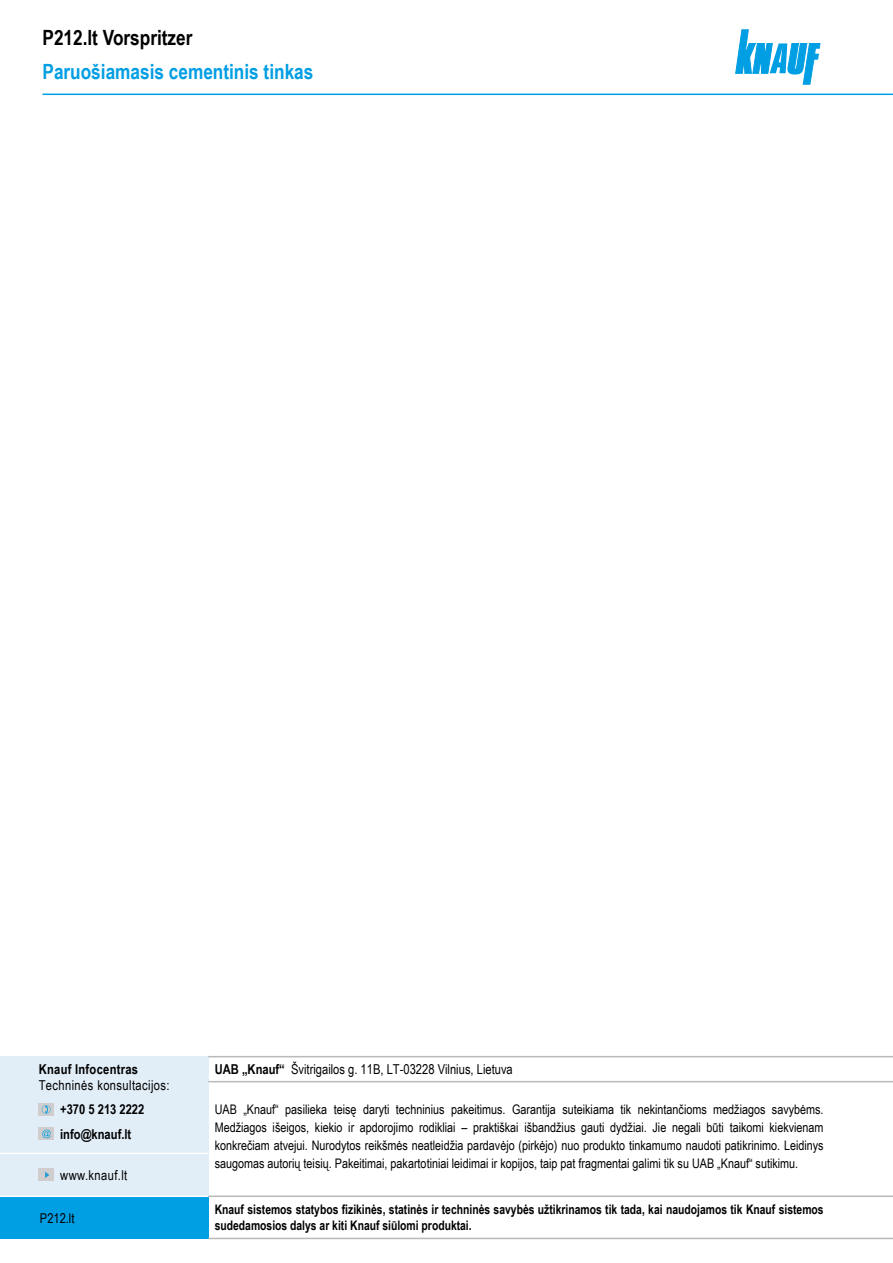
<style>
.page{position:relative;width:893px;height:1263px;background:#fff}
.page>*{position:absolute;margin:0;border:0;box-sizing:border-box;transform-origin:0 0}
.t1{font:700 21px "Arial Narrow";color:#009ee3}
.t2{font:700 21px "Arial Narrow";color:#000}
.t3{font:13.65px "Arial Narrow";color:#000}
.t4{font:13.65px "Arial Narrow";letter-spacing:.03em;color:#000}
.t5{font:700 13.65px "Arial Narrow";color:#000}
.t6{font:700 13.65px "Arial Narrow";letter-spacing:.02em;color:#000}
.t7{font:13.5px "Arial Narrow";color:#000}
.t8{font:13.2px/18.1px "Arial Narrow";color:#000;text-align:justify}
.t9{font:700 13.2px/15.1px "Arial Narrow";color:#000;scale:.96 1}
.s1{font-weight:700}
</style>
<div class="page">
<svg style="left:736px;top:30px;width:84px;height:54px"></svg>
<hr style="left:43px;top:94px;width:850px;height:1px;background:#009ee3">
<div style="left:0;top:1196px;width:208px;height:43px;background:#009ee3"></div>
<div style="left:0;top:1056px;width:208px;height:140px;background:#e1edf7"></div>
<div style="left:39px;top:1168px;width:15px;height:13px;background:#cfcdcd"></div>
<svg style="left:45px;top:1171px;width:4px;height:7px"></svg>
<hr style="left:0;top:1195px;width:208px;height:2px;background:#fff">
<hr style="left:0;top:1152px;width:208px;height:2px;background:#fff">
<hr style="left:208px;top:1195px;width:685px;height:2px;background:#bbb9b9">
<hr style="left:208px;top:1238px;width:685px;height:1px;background:#bbb9b9">
<hr style="left:208px;top:1056px;width:685px;height:1px;background:#bbb9b9">
<hr style="left:208px;top:1081px;width:685px;height:1px;background:#bbb9b9">
<div style="left:39px;top:1127px;width:15px;height:13px;background:#cfcdcd"></div>
<svg style="left:42px;top:1130px;width:9px;height:8px"></svg>
<div style="left:39px;top:1103px;width:15px;height:13px;background:#cfcdcd"></div>
<svg style="left:42px;top:1105px;width:9px;height:9px"></svg>
<h1 class="t2" style="left:43px;top:22px;width:151px">P212.lt Vorspritzer</h1>
<h1 class="t1" style="left:43px;top:56px;width:272px">Paruošiamasis cementinis tinkas</h1>
<p class="t6" style="left:39px;top:1058px;width:101px">Knauf Infocentras</p>
<p class="t3" style="left:215px;top:1059px;width:300px"><span class="s1">UAB „Knauf“</span> Švitrigailos g. 11B, LT-03228 Vilnius, Lietuva</p>
<p class="t4" style="left:39px;top:1075px;width:132px">Techninės konsultacijos:</p>
<p class="t5" style="left:60px;top:1123px;width:73px">info@knauf.lt</p>
<p class="t4" style="left:60px;top:1165px;width:69px">www.knauf.lt</p>
<p class="t9" style="left:215px;top:1201px;width:636px">Knauf sistemos statybos fizikinės, statinės ir techninės savybės užtikrinamos tik tada, kai naudojamos tik Knauf sistemos sudedamosios dalys ar kiti Knauf siūlomi produktai.</p>
<p class="t5" style="left:60px;top:1098px;width:86px">+370 5 213 2222</p>
<p class="t8" style="left:215px;top:1099px;width:610px">UAB „Knauf“ pasilieka teisę daryti techninius pakeitimus. Garantija suteikiama tik nekintančioms medžiagos savybėms.<br>Medžiagos išeigos, kiekio ir apdorojimo rodikliai – praktiškai išbandžius gauti dydžiai. Jie negali būti taikomi kiekvienam konkrečiam atvejui. Nurodytos reikšmės neatleidžia pardavėjo (pirkėjo) nuo produkto tinkamumo naudoti patikrinimo. Leidinys saugomas autorių teisių. Pakeitimai, pakartotiniai leidimai ir kopijos, taip pat fragmentai galimi tik su UAB „Knauf“ sutikimu.</p>
<p class="t7" style="left:40px;top:1208px;width:36px">P212.lt</p>
</div>
